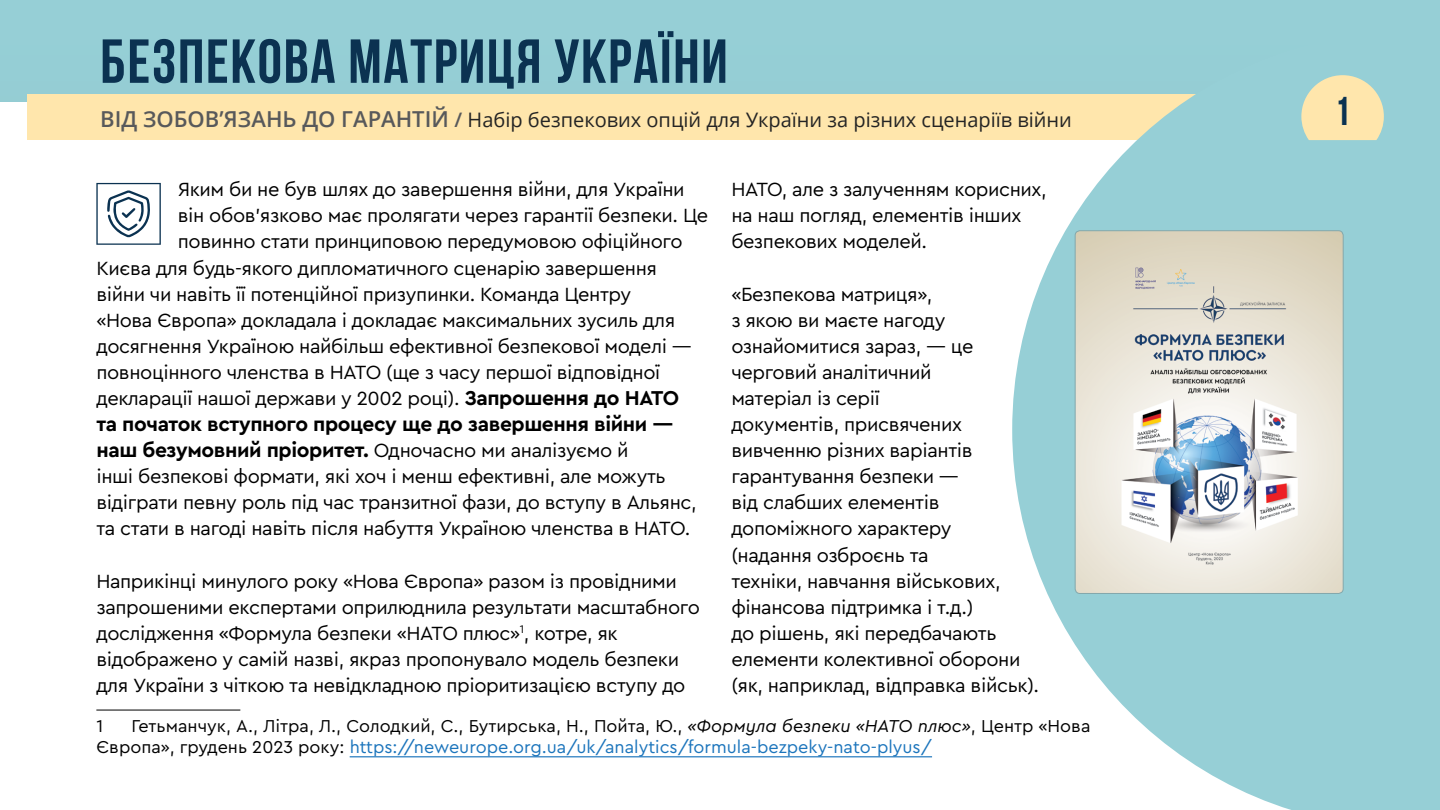
<style>
.page{position:relative;width:1440px;height:810px;background:#fff}
.page>*{position:absolute;margin:0;border:0;box-sizing:border-box;transform-origin:0 0}
.t1{font:700 62px "Bebas Neue";letter-spacing:.025em;color:#0b3251}
.t2{font:700 40px "Bebas Neue";color:#0b3251}
.основной{font:700 21px/26px "Cera Pro";letter-spacing:-.02em;color:#000}
.основной-2{font:20px/26px "Cera Pro";letter-spacing:-.02em;color:#000}
.t3{font:20px "Open Sans";color:#242424}
.footnote_text{font:18px/21.6px "Cera Pro";color:#000}
.s1{font-weight:600;font-size:22px;color:#58595b}
.s2{font-weight:600;color:#58595b}
.s3{font-weight:700;font-size:21px}
.s4{font-weight:400;font-size:20px}
.s5{font-style:italic}
.s6{color:#1c75bc}
</style>
<div class="page">
<div style="left:0;top:0;width:1440px;height:102px;background:#96cfd6"></div>
<div style="left:27px;top:94px;width:1350px;height:46px;background:#ffe6ac"></div>
<svg style="left:1012px;top:94px;width:428px;height:716px;fill:#96cfd6"></svg>
<svg style="left:1301px;top:75px;width:83px;height:65px"></svg>
<hr style="left:96px;top:709px;width:144px;height:1px;background:#000">
<hr style="left:350px;top:756px;width:582px;height:1px;background:#1c75bc">
<svg style="left:96px;top:183px;width:65px;height:62px"></svg>
<img style="left:1075px;top:231px;width:267px;height:362px">
<div style="left:1075px;top:230px;width:269px;height:364px;border:1px solid #83a8ac;border-radius:5px"></div>
<h1 class="t1" style="left:100px;top:27px;width:629px">БЕЗПЕКОВА МАТРИЦЯ УКРАïНИ</h1>
<p class="t3" style="left:100px;top:106px;width:973px"><span class="s1">ВІД ЗОБОВ’ЯЗАНЬ ДО ГАРАНТІЙ</span> <span class="s2">/</span> Набір безпекових опцій для України за різних сценаріїв війни</p>
<p class="основной-2" style="left:178px;top:176px;width:508px">Яким би не був шлях до завершення війни, для України</p>
<p class="основной-2" style="left:178px;top:202px;width:532px">він обов’язково має пролягати через гарантії безпеки. Це</p>
<p class="основной-2" style="left:178px;top:228px;width:506px">повинно стати принциповою передумовою офіційного</p>
<p class="основной-2" style="left:96px;top:254px;width:562px">Києва для будь-якого дипломатичного сценарію завершення</p>
<p class="основной-2" style="left:96px;top:280px;width:536px">війни чи навіть її потенційної призупинки. Команда Центру</p>
<p class="основной-2" style="left:96px;top:306px;width:580px">«Нова Європа» докладала і докладає максимальних зусиль для</p>
<p class="основной-2" style="left:96px;top:332px;width:597px">досягнення Україною найбільш ефективної безпекової моделі —</p>
<p class="основной-2" style="left:96px;top:358px;width:565px">повноцінного членства в НАТО (ще з часу першої відповідної</p>
<p class="основной-2" style="left:96px;top:384px;width:584px">декларації нашої держави у 2002 році). <span class="s3">Запрошення до НАТО</span></p>
<p class="основной" style="left:96px;top:410px;width:579px">та початок вступного процесу ще до завершення війни — наш безумовний пріоритет. <span class="s4">Одночасно ми аналізуємо й</span></p>
<p class="основной-2" style="left:96px;top:462px;width:602px">інші безпекові формати, які хоч і менш ефективні, але можуть відіграти певну роль під час транзитної фази, до вступу в Альянс, та стати в нагоді навіть після набуття Україною членства в НАТО.</p>
<p class="основной-2" style="left:96px;top:567px;width:605px">Наприкінці минулого року «Нова Європа» разом із провідними запрошеними експертами оприлюднила результати масштабного дослідження «Формула безпеки «НАТО плюс»<sup>1</sup>, котре, як відображено у самій назві, якраз пропонувало модель безпеки для України з чіткою та невідкладною пріоритизацією вступу до</p>
<p class="footnote_text" style="left:96px;top:714px;width:8px">1</p>
<p class="основной-2" style="left:731px;top:176px;width:317px">НАТО, але з залученням корисних, на наш погляд, елементів інших безпекових моделей.</p>
<p class="основной-2" style="left:731px;top:280px;width:309px">«Безпекова матриця»,<br>з якою ви маєте нагоду ознайомитися зараз, — це черговий аналітичний<br>матеріал із серії<br>документів, присвячених вивченню різних варіантів гарантування безпеки —<br>від слабших елементів допоміжного характеру<br>(надання озброєнь та<br>техніки, навчання військових, фінансова підтримка і т.д.)<br>до рішень, які передбачають елементи колективної оборони (як, наприклад, відправка військ).</p>
<p class="footnote_text" style="left:96px;top:714px;width:996px;text-indent:35px">Гетьманчук, А., Літра, Л., Солодкий, С., Бутирська, Н., Пойта, Ю., <span class="s5">«Формула безпеки «НАТО плюс»</span>, Центр «Нова<br>Європа», грудень 2023 року: <span class="s6">https://neweurope.org.ua/uk/analytics/formula-bezpeky-nato-plyus/</span></p>
<h2 class="t2" style="left:1335px;top:89px;width:17px">1</h2>
</div>
